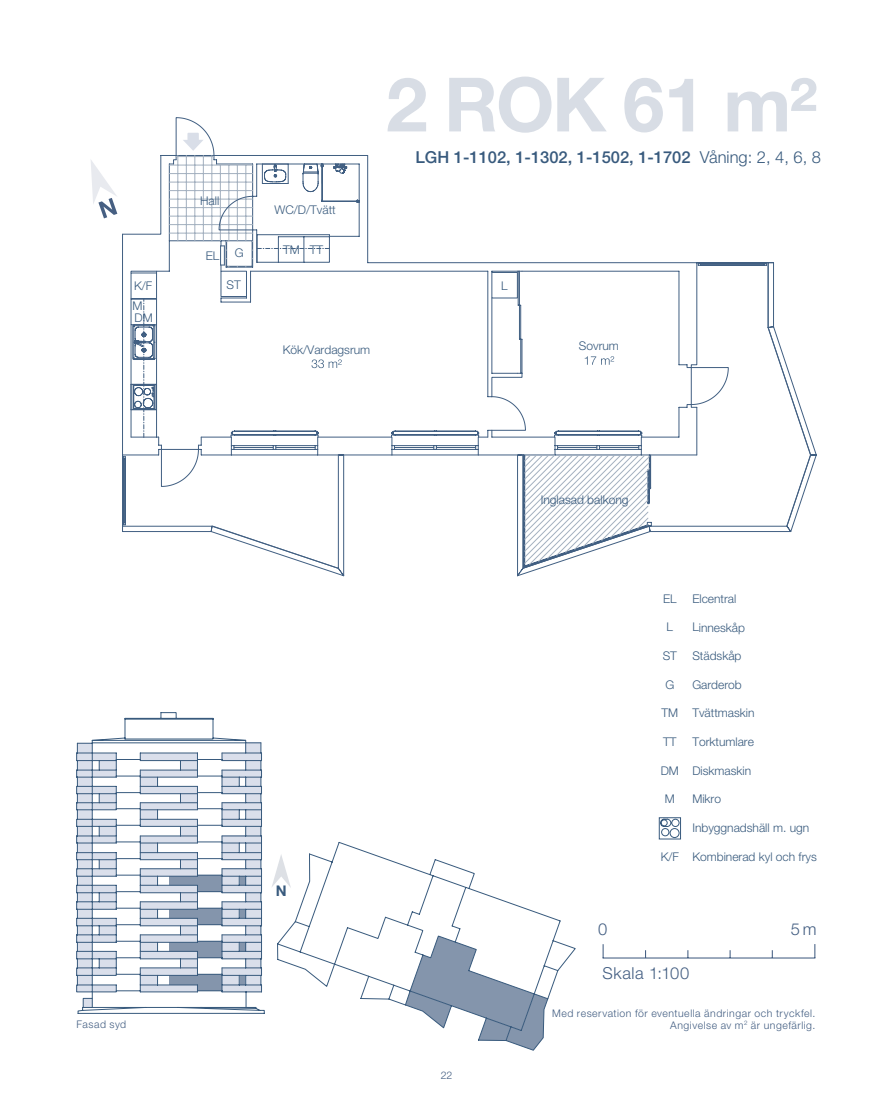
<style>
.page{position:relative;width:893px;height:1106px;background:#fff}
.page>*{position:absolute;margin:0;border:0;box-sizing:border-box;transform-origin:0 0}
.t1{font:500 16.5px "Helvetica Neue LT Std";color:#385a7d}
.t2{font:300 16.5px "Helvetica Neue LT Pro";letter-spacing:.035em;color:#435e82}
.t3{font:700 14.7px "Helvetica Neue";color:#385a7d}
.t4{font:300 12px "Helvetica Neue LT Std";color:#385a7d}
.t5{font:300 10.5px/12px "Helvetica Neue LT Pro";letter-spacing:.05em;color:#435e82;text-align:right}
.s1{font-weight:300}
</style>
<div class="page">
<svg style="left:122px;top:155px;width:665px;height:414px"></svg>
<svg style="left:303px;top:164px;width:20px;height:2px"></svg>
<svg style="left:522px;top:487px;width:129px;height:80px"></svg>
<hr style="left:220px;top:164px;width:1px;height:77px;background:#a3b0bf">
<hr style="left:229px;top:164px;width:1px;height:77px;background:#a3b0bf">
<hr style="left:237px;top:164px;width:1px;height:77px;background:#a3b0bf">
<hr style="left:246px;top:164px;width:1px;height:77px;background:#a3b0bf">
<hr style="left:169px;top:165px;width:84px;height:1px;background:#a3b0bf">
<svg style="left:135px;top:166px;width:594px;height:321px"></svg>
<svg style="left:311px;top:359px;width:31px;height:9px"></svg>
<svg style="left:585px;top:356px;width:29px;height:9px"></svg>
<svg style="left:131px;top:117px;width:83px;height:321px"></svg>
<svg style="left:277px;top:842px;width:299px;height:208px"></svg>
<svg style="left:91px;top:712px;width:156px;height:30px"></svg>
<svg style="left:76px;top:742px;width:186px;height:251px"></svg>
<svg style="left:78px;top:760px;width:186px;height:253px"></svg>
<svg style="left:91px;top:160px;width:27px;height:58px"></svg>
<hr style="left:603px;top:957px;width:212px;height:1px;background:#435e82">
<svg style="left:603px;top:944px;width:1px;height:13px"></svg>
<svg style="left:814px;top:944px;width:1px;height:13px"></svg>
<svg style="left:272px;top:854px;width:19px;height:34px"></svg>
<svg style="left:659px;top:817px;width:22px;height:22px"></svg>
<svg style="left:388px;top:78px;width:38px;height:53px"></svg>
<svg style="left:449px;top:77px;width:102px;height:56px"></svg>
<svg style="left:557px;top:78px;width:49px;height:53px"></svg>
<svg style="left:624px;top:78px;width:39px;height:54px"></svg>
<svg style="left:669px;top:79px;width:24px;height:52px"></svg>
<svg style="left:728px;top:78px;width:88px;height:53px"></svg>
<p class="t4" style="left:134px;top:278px;width:20px">K/F</p>
<p class="t4" style="left:135px;top:310px;width:20px">DM</p>
<p class="t4" style="left:133px;top:298px;width:12px">M</p>
<p class="t4" style="left:200px;top:193px;width:21px">Hall</p>
<p class="t4" style="left:275px;top:203px;width:63px">WC/D/Tvätt</p>
<h1 class="t1" style="left:415px;top:148px;width:407px">LGH 1-1102, 1-1302, 1-1502, 1-1702 <span class="s1">Våning: 2, 4, 6, 8</span></h1>
<p class="t4" style="left:283px;top:242px;width:41px">TM TT</p>
<p class="t4" style="left:235px;top:246px;width:10px">G</p>
<p class="t4" style="left:227px;top:277px;width:16px">ST</p>
<p class="t4" style="left:501px;top:278px;width:8px">L</p>
<p class="t4" style="left:206px;top:248px;width:15px">EL</p>
<p class="t4" style="left:283px;top:342px;width:89px">Kök/Vardagsrum</p>
<p class="t4" style="left:579px;top:339px;width:42px">Sovrum</p>
<p class="t3" style="left:276px;top:881px;width:12px">N</p>
<p class="t4" style="left:541px;top:492px;width:89px">Inglasad balkong</p>
<p class="t4" style="left:663px;top:591px;width:15px">EL</p>
<p class="t4" style="left:692px;top:591px;width:46px">Elcentral</p>
<p class="t4" style="left:667px;top:620px;width:8px">L</p>
<p class="t4" style="left:692px;top:620px;width:54px">Linneskåp</p>
<p class="t4" style="left:663px;top:648px;width:16px">ST</p>
<p class="t4" style="left:692px;top:648px;width:51px">Städskåp</p>
<p class="t4" style="left:665px;top:677px;width:10px">G</p>
<p class="t4" style="left:692px;top:677px;width:51px">Garderob</p>
<p class="t4" style="left:662px;top:706px;width:94px">TM Tvättmaskin</p>
<p class="t4" style="left:663px;top:734px;width:15px">TT</p>
<p class="t4" style="left:692px;top:734px;width:63px">Torktumlare</p>
<p class="t4" style="left:661px;top:763px;width:92px">DM Diskmaskin</p>
<p class="t4" style="left:665px;top:791px;width:11px">M</p>
<p class="t4" style="left:692px;top:791px;width:30px">Mikro</p>
<p class="t4" style="left:692px;top:820px;width:118px">Inbyggnadshäll m. ugn</p>
<p class="t4" style="left:661px;top:849px;width:158px">K/F Kombinerad kyl och frys</p>
<h1 class="t2" style="left:598px;top:919px;width:11px">0</h1>
<h1 class="t2" style="left:791px;top:919px;width:27px">5 m</h1>
<h1 class="t2" style="left:603px;top:962px;width:88px">Skala 1:100</h1>
<p class="t5" style="left:77px;top:1018px;width:51px">Fasad syd</p>
<p class="t5" style="left:552px;top:1006px;width:265px">Med reservation för eventuella ändringar och tryckfel.<br>Angivelse av m<sup>2</sup> är ungefärlig.</p>
<p class="t5" style="left:441px;top:1069px;width:13px">22</p>
</div>
